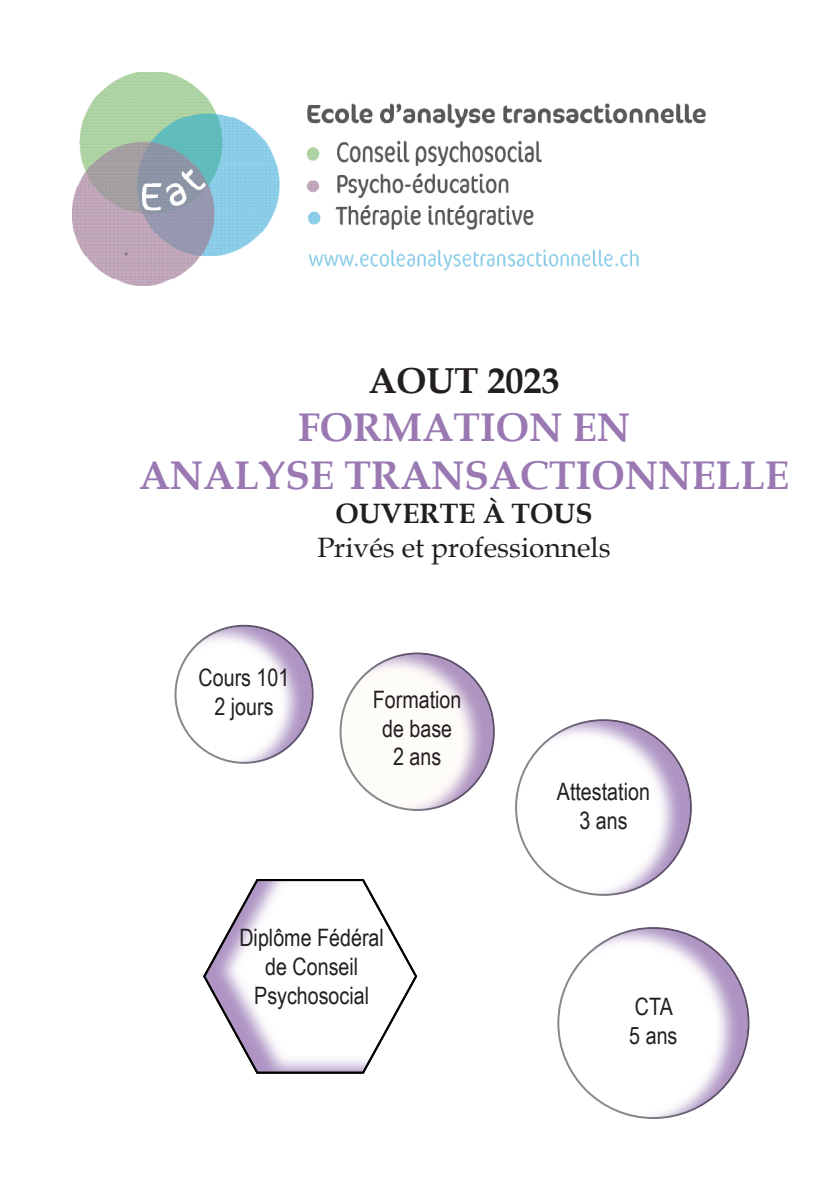
<style>
.page{position:relative;width:840px;height:1191px;background:#fff}
.page>*{position:absolute;margin:0;border:0;box-sizing:border-box;transform-origin:0 0}
.t1{font:700 40px/48px "Book Antiqua";color:#9a79b3;text-align:center}
.t2{font:700 36px "Book Antiqua";color:#231f20}
.t3{font:28px "Book Antiqua";color:#231f20}
.t4{font:700 28px "Book Antiqua";color:#231f20}
.t5{font:24px/28.8px "Arial Narrow";color:#231f20;text-align:center}
</style>
<div class="page">
<img style="left:557px;top:927px;width:192px;height:192px">
<img style="left:174px;top:625px;width:139px;height:139px">
<img style="left:339px;top:652px;width:155px;height:159px">
<img style="left:515px;top:719px;width:176px;height:177px">
<img style="left:203px;top:879px;width:214px;height:194px">
<img style="left:72px;top:72px;width:632px;height:213px">
<h2 class="t2" style="left:368px;top:367px;width:193px">AOUT 2023</h2>
<h1 class="t1" style="left:139px;top:408px;width:651px">FORMATION EN<br>ANALYSE TRANSACTIONNELLE</h1>
<p class="t4" style="left:335px;top:502px;width:258px">OUVERTE À TOUS</p>
<p class="t3" style="left:317px;top:536px;width:294px">Privés et professionnels</p>
<p class="t5" style="left:198px;top:665px;width:92px">Cours 101<br>2 jours</p>
<p class="t5" style="left:372px;top:687px;width:90px">Formation de base<br>2 ans</p>
<p class="t5" style="left:239px;top:926px;width:146px">Diplôme Fédéral de Conseil<br>Psychosocial</p>
<p class="t5" style="left:556px;top:779px;width:94px">Attestation<br>3 ans</p>
<p class="t5" style="left:629px;top:994px;width:50px;text-align:left">CTA<br>5 ans</p>
</div>
